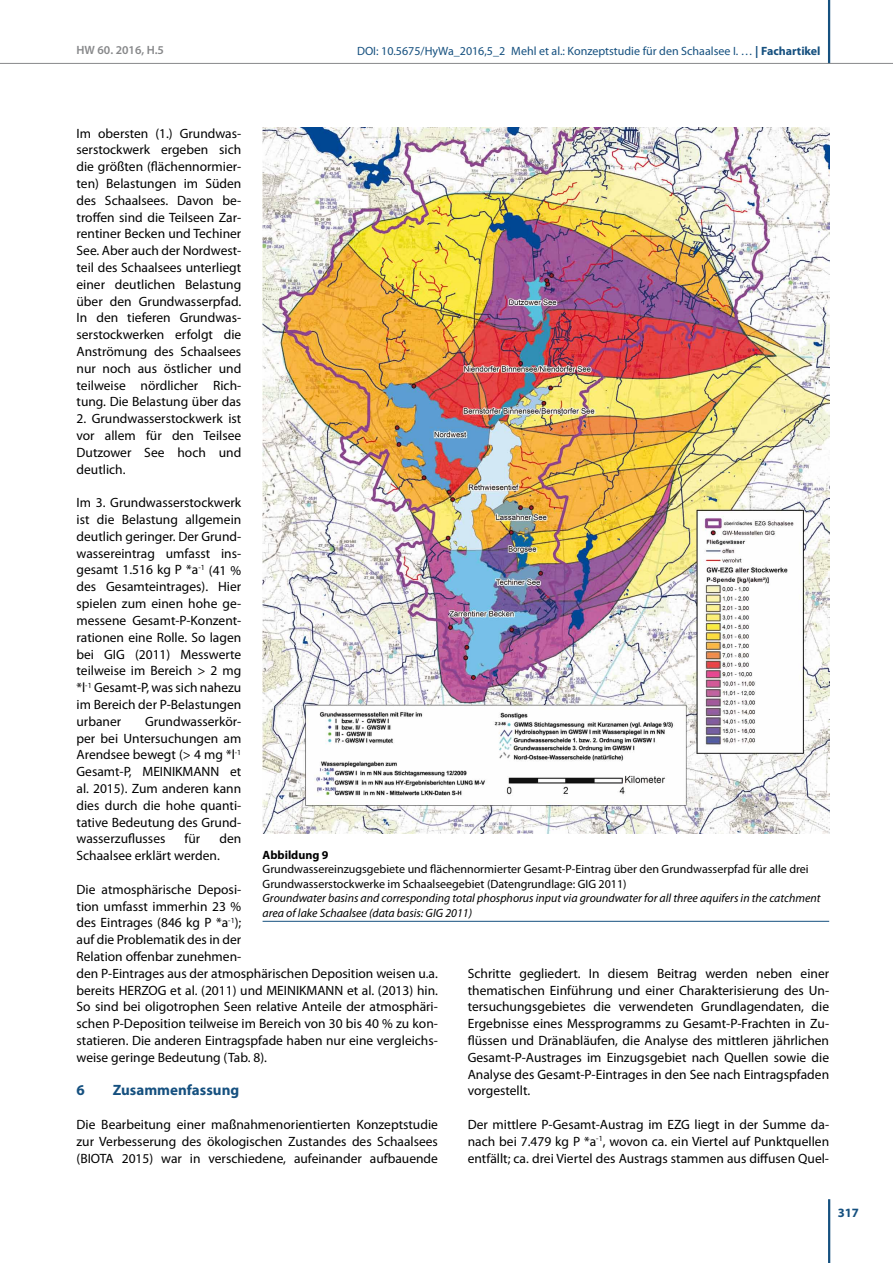
<style>
.page{position:relative;width:893px;height:1263px;background:#fff}
.page>*{position:absolute;margin:0;border:0;box-sizing:border-box;transform-origin:0 0}
.t1{font:700 15px "Myriad Pro";color:#15507f}
.t2{font:13.5px/16.8px "Myriad Pro";color:#000;text-align:justify}
.t3{font:700 12.75px "Myriad Pro";color:#15507f}
.t4{font:12px/14.4px "Myriad Pro";color:#000}
.t5{font:italic 12px/14.4px "Myriad Pro";color:#000}
.t6{font:12px "Myriad Pro";color:#15507f}
.t7{font:600 12px "Myriad Pro";color:#87888a}
.t8{font:700 12px "Myriad Pro";color:#000}
.s1{font-weight:700}
</style>
<div class="page">
<hr style="left:828px;top:1199px;width:2px;height:64px;background:#15507f">
<hr style="left:828px;top:0;width:2px;height:64px;background:#15507f">
<hr style="left:0;top:63px;width:893px;height:1px;background:#87888a">
<img style="left:263px;top:128px;width:566px;height:705px">
<hr style="left:263px;top:921px;width:566px;height:1px;background:#15507f">
<p class="t7" style="left:77px;top:42px;width:89px">HW 60. 2016, H.5</p>
<p class="t6" style="left:357px;top:43px;width:465px">DOI: 10.5675/HyWa_2016,5_2 Mehl et al.: Konzeptstudie für den Schaalsee I. … <span class="s1">| Fachartikel</span></p>
<p class="t2" style="left:77px;top:125px;width:166px">Im obersten (1.) Grundwas&shy;serstockwerk ergeben sich die größten (flächennormier&shy;ten) Belastungen im Süden des Schaalsees. Davon be&shy;troffen sind die Teilseen Zar&shy;rentiner Becken und Techiner See. Aber auch der Nordwest&shy;teil des Schaalsees unterliegt einer deutlichen Belastung über den Grundwasserpfad.<br>In den tieferen Grundwas&shy;serstockwerken erfolgt die Anströmung des Schaalsees nur noch aus östlicher und teilweise nördlicher Rich&shy;tung. Die Belastung über das</p>
<p class="t2" style="left:77px;top:410px;width:166px">2. Grundwasserstockwerk ist vor allem für den Teilsee Dutzower See hoch und deutlich.</p>
<p class="t2" style="left:77px;top:494px;width:166px">Im 3. Grundwasserstockwerk ist die Belastung allgemein deutlich geringer. Der Grund&shy;wassereintrag umfasst ins&shy;gesamt 1.516 kg P *a<sup>-1</sup> (41 % des Gesamteintrages). Hier spielen zum einen hohe ge&shy;messene Gesamt-P-Konzent&shy;rationen eine Rolle. So lagen bei GIG (2011) Messwerte teilweise im Bereich &gt; 2 mg *l<sup>-1</sup> Gesamt-P, was sich nahezu im Bereich der P-Belastungen urbaner</p>
<p class="t2" style="left:77px;top:713px;width:166px;text-indent:69px">Grundwasserkör&shy;per bei Untersuchungen am Arendsee bewegt (&gt; 4 mg *l<sup>-1<br></sup>Gesamt-P, MEINIKMANN et al. 2015). Zum anderen kann dies durch die hohe quanti&shy;tative Bedeutung des Grund&shy;wasserzuflusses</p>
<p class="t2" style="left:185px;top:830px;width:17px">für</p>
<p class="t2" style="left:77px;top:830px;width:166px;text-indent:143px">den<br>Schaalsee erklärt werden.</p>
<p class="t2" style="left:77px;top:881px;width:363px;text-align:left">Die atmosphärische Deposi-<br>tion umfasst immerhin 23 %<br>des Eintrages (846 kg P *a<sup>-1</sup>);<br>auf die Problematik des in der<br>Relation offenbar zunehmen-<br>den P-Eintrages aus der atmosphärischen Deposition weisen u.a. bereits HERZOG et al. (2011) und MEINIKMANN et al. (2013) hin.<br>So sind bei oligotrophen Seen relative Anteile der atmosphäri&shy;schen P-Deposition teilweise im Bereich von 30 bis 40 % zu kon&shy;statieren. Die anderen Eintragspfade haben nur eine vergleichs&shy;weise geringe Bedeutung (Tab. 8).</p>
<p class="t1" style="left:77px;top:1080px;width:10px">6</p>
<p class="t1" style="left:113px;top:1080px;width:128px">Zusammenfassung</p>
<p class="t2" style="left:77px;top:1116px;width:363px">Die Bearbeitung einer maßnahmenorientierten Konzeptstudie zur Verbesserung des ökologischen Zustandes des Schaalsees (BIOTA 2015) war in verschiedene, aufeinander aufbauende</p>
<p class="t8" style="left:263px;top:847px;width:68px">Abbildung 9</p>
<p class="t4" style="left:263px;top:862px;width:548px">Grundwassereinzugsgebiete und flächennormierter Gesamt-P-Eintrag über den Grundwasserpfad für alle drei<br>Grundwasserstockwerke im Schaalseegebiet (Datengrundlage: GIG 2011)</p>
<p class="t5" style="left:263px;top:891px;width:559px">Groundwater basins and corresponding total phosphorus input via groundwater for all three aquifers in the catchment area of lake Schaalsee (data basis: GIG 2011)</p>
<p class="t2" style="left:468px;top:965px;width:363px">Schritte gegliedert. In diesem Beitrag werden neben einer thematischen Einführung und einer Charakterisierung des Un&shy;tersuchungsgebietes die verwendeten Grundlagendaten, die Ergebnisse eines Messprogramms zu Gesamt-P-Frachten in Zu&shy;flüssen und Dränabläufen, die Analyse des mittleren jährlichen Gesamt-P-Austrages im Einzugsgebiet nach Quellen sowie die Analyse des Gesamt-P-Eintrages in den See nach Eintragspfaden vorgestellt.</p>
<p class="t2" style="left:468px;top:1116px;width:363px">Der mittlere P-Gesamt-Austrag im EZG liegt in der Summe da&shy;nach bei 7.479 kg P *a<sup>-1</sup>, wovon ca. ein Viertel auf Punktquellen entfällt; ca. drei Viertel des Austrags stammen aus diffusen Quel-</p>
<p class="t3" style="left:838px;top:1205px;width:23px">317</p>
</div>
